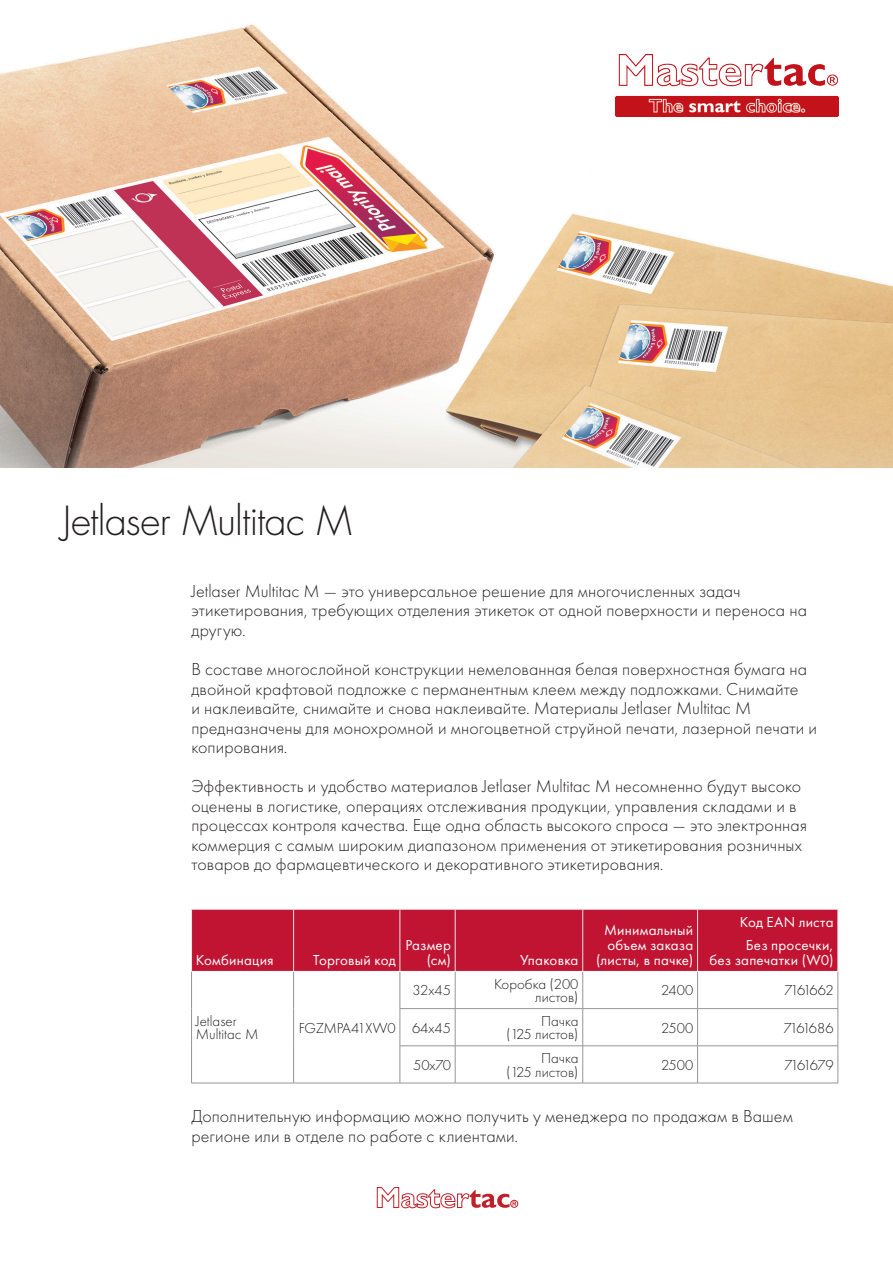
<style>
.page{position:relative;width:893px;height:1263px;background:#fff}
.page>*{position:absolute;margin:0;border:0;box-sizing:border-box;transform-origin:0 0}
.Raflatac_Headline{font:300 39px "Futura Std";letter-spacing:-.015em;color:#231f20}
.Text_-_page_1{font:18px/19.5px "Futura PT Light";letter-spacing:.005em;color:#231f20}
.Table_header{font:15px/15px "Futura PT Book";letter-spacing:.015em;color:#fff;text-align:right}
.Code_txt_-_page_1{font:15px/13.5px "Futura PT Light";color:#231f20}
.Code_txt_-_page_1-2{font:15px "Futura PT Light";letter-spacing:-.115em;color:#231f20}
</style>
<div class="page">
<img style="left:0;top:24px;width:893px;height:312px">
<div style="left:510px;top:1200px;width:8px;height:8px;border:1px solid #c1202a;border-radius:50%"></div>
<svg style="left:377px;top:1187px;width:139px;height:21px"></svg>
<img style="left:616px;top:54px;width:223px;height:63px">
<div style="left:192px;top:910px;width:646px;height:61px;background:#c01432"></div>
<hr style="left:191px;top:909px;width:103px;height:1px;background:#e6e7e9">
<hr style="left:191px;top:909px;width:1px;height:62px;background:#e6e7e9">
<hr style="left:294px;top:909px;width:106px;height:1px;background:#e6e7e9">
<hr style="left:293px;top:909px;width:1px;height:62px;background:#e6e7e9">
<hr style="left:400px;top:909px;width:55px;height:1px;background:#e6e7e9">
<hr style="left:400px;top:909px;width:1px;height:62px;background:#e6e7e9">
<hr style="left:455px;top:909px;width:128px;height:1px;background:#e6e7e9">
<hr style="left:455px;top:909px;width:1px;height:62px;background:#e6e7e9">
<hr style="left:583px;top:909px;width:115px;height:1px;background:#e6e7e9">
<hr style="left:582px;top:909px;width:1px;height:62px;background:#e6e7e9">
<hr style="left:698px;top:909px;width:140px;height:1px;background:#e6e7e9">
<hr style="left:697px;top:909px;width:1px;height:62px;background:#e6e7e9">
<hr style="left:838px;top:909px;width:1px;height:62px;background:#e6e7e9">
<hr style="left:191px;top:971px;width:1px;height:37px;background:#939598">
<hr style="left:293px;top:971px;width:1px;height:37px;background:#939598">
<hr style="left:191px;top:1008px;width:1px;height:38px;background:#939598">
<hr style="left:293px;top:1008px;width:1px;height:38px;background:#939598">
<hr style="left:191px;top:1046px;width:1px;height:37px;background:#939598">
<hr style="left:293px;top:1046px;width:1px;height:37px;background:#939598">
<hr style="left:191px;top:1083px;width:103px;height:1px;background:#939598">
<hr style="left:294px;top:1083px;width:106px;height:1px;background:#939598">
<hr style="left:400px;top:971px;width:1px;height:37px;background:#939598">
<hr style="left:455px;top:971px;width:1px;height:37px;background:#939598">
<hr style="left:582px;top:971px;width:1px;height:37px;background:#939598">
<hr style="left:697px;top:971px;width:1px;height:37px;background:#939598">
<hr style="left:838px;top:971px;width:1px;height:37px;background:#939598">
<hr style="left:400px;top:1008px;width:55px;height:1px;background:#939598">
<hr style="left:400px;top:1009px;width:1px;height:36px;background:#939598">
<hr style="left:455px;top:1008px;width:128px;height:1px;background:#939598">
<hr style="left:455px;top:1009px;width:1px;height:36px;background:#939598">
<hr style="left:583px;top:1008px;width:115px;height:1px;background:#939598">
<hr style="left:582px;top:1009px;width:1px;height:36px;background:#939598">
<hr style="left:698px;top:1008px;width:140px;height:1px;background:#939598">
<hr style="left:697px;top:1009px;width:1px;height:36px;background:#939598">
<hr style="left:838px;top:1009px;width:1px;height:36px;background:#939598">
<hr style="left:400px;top:1045px;width:55px;height:1px;background:#939598">
<hr style="left:400px;top:1046px;width:1px;height:37px;background:#939598">
<hr style="left:455px;top:1045px;width:128px;height:1px;background:#939598">
<hr style="left:455px;top:1046px;width:1px;height:37px;background:#939598">
<hr style="left:583px;top:1045px;width:115px;height:1px;background:#939598">
<hr style="left:582px;top:1046px;width:1px;height:37px;background:#939598">
<hr style="left:698px;top:1045px;width:140px;height:1px;background:#939598">
<hr style="left:697px;top:1046px;width:1px;height:37px;background:#939598">
<hr style="left:838px;top:1046px;width:1px;height:37px;background:#939598">
<hr style="left:400px;top:1083px;width:55px;height:1px;background:#939598">
<hr style="left:455px;top:1083px;width:128px;height:1px;background:#939598">
<hr style="left:583px;top:1083px;width:115px;height:1px;background:#939598">
<hr style="left:698px;top:1083px;width:140px;height:1px;background:#939598">
<hr style="left:191px;top:971px;width:103px;height:1px;background:#fff">
<hr style="left:400px;top:971px;width:55px;height:1px;background:#fff">
<hr style="left:455px;top:971px;width:128px;height:1px;background:#fff">
<hr style="left:583px;top:971px;width:115px;height:1px;background:#fff">
<svg style="left:0;top:336px;width:893px;height:132px;background:#d0b195"></svg>
<p class="Raflatac_Headline" style="left:63px;top:497px;width:291px">Jetlaser Multitac M</p>
<p class="Text_-_page_1" style="left:191px;top:581px;width:617px">Jetlaser Multitac M — это универсальное решение для многочисленных задач этикетирования, требующих отделения этикеток от одной поверхности и переноса на другую.</p>
<p class="Text_-_page_1" style="left:191px;top:659px;width:627px">В составе многослойной конструкции немелованная белая поверхностная бумага на двойной крафтовой подложке с перманентным клеем между подложками. Снимайте<br>и наклеивайте, снимайте и снова наклеивайте. Материалы Jetlaser Multitac M предназначены для монохромной и многоцветной струйной печати, лазерной печати и копирования.</p>
<p class="Text_-_page_1" style="left:191px;top:776px;width:617px">Эффективность и удобство материалов Jetlaser Multitac M несомненно будут высоко оценены в логистике, операциях отслеживания продукции, управления складами и в процессах контроля качества. Еще одна область высокого спроса — это электронная коммерция с самым широким диапазоном применения от этикетирования розничных товаров до фармацевтического и декоративного этикетирования.</p>
<p class="Table_header" style="left:196px;top:952px;width:79px">Комбинация</p>
<p class="Table_header" style="left:313px;top:952px;width:84px">Торговый код</p>
<p class="Code_txt_-_page_1" style="left:196px;top:1014px;width:64px">Jetlaser<br>Multitac M</p>
<p class="Code_txt_-_page_1" style="left:299px;top:1021px;width:98px">FGZMPA41XW0</p>
<p class="Table_header" style="left:405px;top:937px;width:47px">Размер (см)</p>
<p class="Table_header" style="left:520px;top:952px;width:60px">Упаковка</p>
<p class="Table_header" style="left:596px;top:922px;width:99px">Минимальный объем заказа (листы, в пачке)</p>
<p class="Table_header" style="left:740px;top:914px;width:95px">Код EAN листа</p>
<p class="Table_header" style="left:709px;top:937px;width:126px">Без просечки,<br>без запечатки (W0)</p>
<p class="Code_txt_-_page_1" style="left:412px;top:984px;width:40px">32x45</p>
<p class="Code_txt_-_page_1" style="left:494px;top:977px;width:86px;text-align:right">Коробка (200 листов)</p>
<p class="Code_txt_-_page_1" style="left:661px;top:984px;width:34px">2400</p>
<p class="Code_txt_-_page_1-2" style="left:784px;top:982px;width:51px">7161662</p>
<p class="Code_txt_-_page_1" style="left:412px;top:1021px;width:40px">64x45</p>
<p class="Code_txt_-_page_1" style="left:541px;top:1014px;width:39px">Пачка</p>
<p class="Code_txt_-_page_1" style="left:506px;top:1028px;width:74px">(125 листов)</p>
<p class="Code_txt_-_page_1" style="left:661px;top:1021px;width:34px">2500</p>
<p class="Code_txt_-_page_1-2" style="left:784px;top:1019px;width:51px">7161686</p>
<p class="Code_txt_-_page_1" style="left:413px;top:1058px;width:39px">50x70</p>
<p class="Code_txt_-_page_1" style="left:541px;top:1051px;width:39px">Пачка</p>
<p class="Code_txt_-_page_1" style="left:506px;top:1065px;width:74px">(125 листов)</p>
<p class="Code_txt_-_page_1" style="left:661px;top:1058px;width:34px">2500</p>
<p class="Code_txt_-_page_1-2" style="left:784px;top:1056px;width:51px">7161679</p>
<p class="Text_-_page_1" style="left:191px;top:1106px;width:603px">Дополнительную информацию можно получить у менеджера по продажам в Вашем регионе или в отделе по работе с клиентами.</p>
</div>
